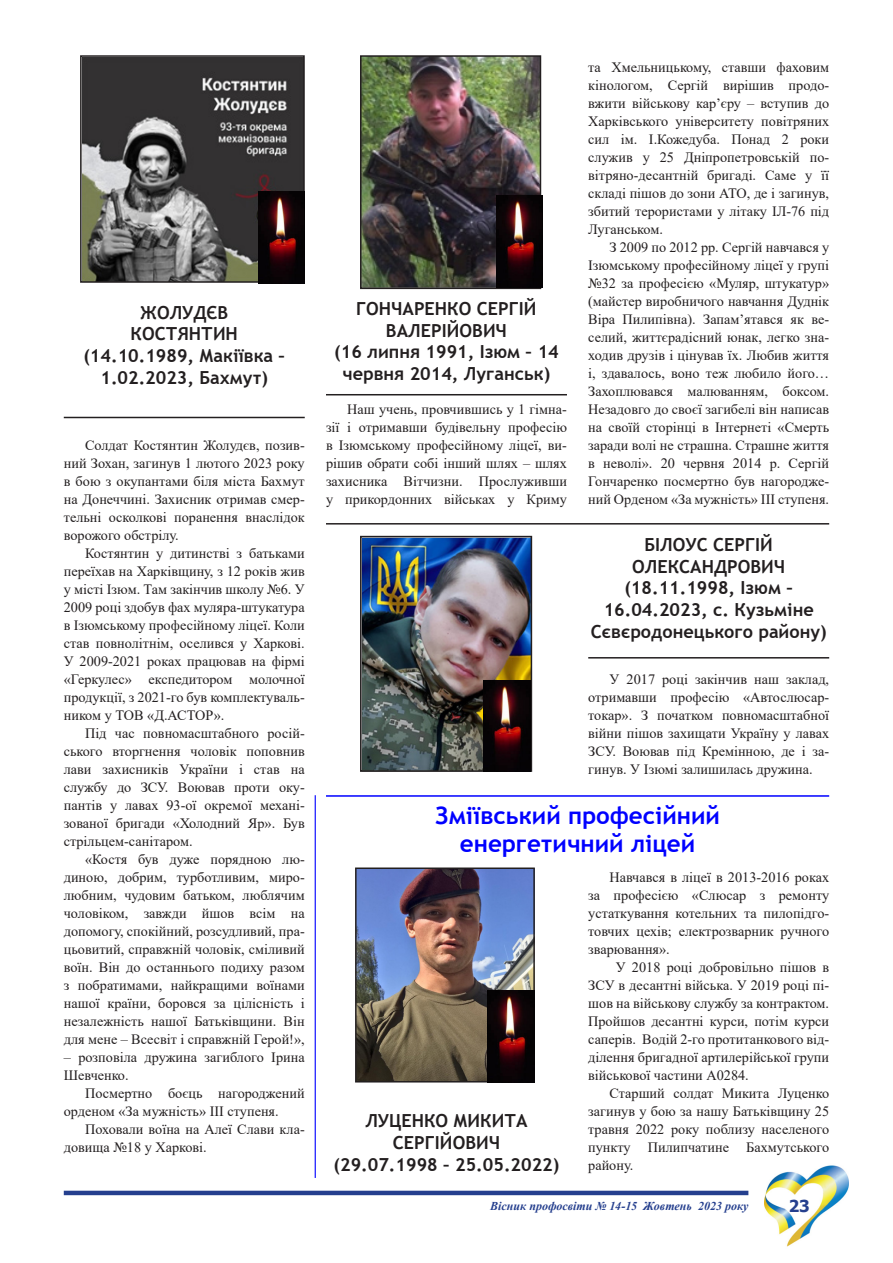
<style>
.page{position:relative;width:893px;height:1263px;background:#fff}
.page>*{position:absolute;margin:0;border:0;box-sizing:border-box;transform-origin:0 0}
.Заголовок_3{font:700 24px/28.8px "Trebuchet MS";color:#00f;text-align:center}
.Заголовок_3-2{font:700 18px/21.6px "Trebuchet MS";color:#231f20;text-align:center}
.t1{font:700 16.5px "Tahoma";color:#253f8e}
.Основной_текст{font:14.25px/18px "Times New Roman";color:#231f20;text-align:justify}
.t2{font:italic 700 12px "Times New Roman";color:#253f8e}
</style>
<div class="page">
<img style="left:764px;top:1165px;width:85px;height:82px">
<hr style="left:64px;top:1191px;width:684px;height:4px;background:#253f8e">
<img style="left:83px;top:58px;width:219px;height:222px">
<div style="left:80px;top:55px;width:225px;height:228px;border:2px solid #231f20"></div>
<img style="left:363px;top:58px;width:175px;height:228px">
<div style="left:360px;top:55px;width:181px;height:234px;border:2px solid #231f20"></div>
<img style="left:496px;top:196px;width:47px;height:91px">
<hr style="left:326px;top:394px;width:241px;height:1px;background:#231f20">
<img style="left:363px;top:539px;width:166px;height:230px">
<div style="left:360px;top:536px;width:172px;height:236px;border:2px solid #231f20"></div>
<img style="left:484px;top:680px;width:46px;height:92px">
<hr style="left:588px;top:657px;width:241px;height:1px;background:#231f20">
<img style="left:258px;top:191px;width:47px;height:92px">
<hr style="left:64px;top:417px;width:241px;height:1px;background:#231f20">
<hr style="left:326px;top:523px;width:503px;height:1px;background:#231f20">
<hr style="left:326px;top:795px;width:503px;height:2px;background:#00f">
<hr style="left:315px;top:795px;width:1px;height:383px;background:#00f">
<img style="left:358px;top:870px;width:174px;height:209px">
<div style="left:355px;top:867px;width:180px;height:215px;border:2px solid #231f20"></div>
<img style="left:488px;top:991px;width:46px;height:91px">
<p class="Заголовок_3-2" style="left:140px;top:302px;width:90px">ЖОЛУДЄВ</p>
<p class="Заголовок_3-2" style="left:131px;top:323px;width:109px">КОСТЯНТИН</p>
<p class="Заголовок_3-2" style="left:83px;top:345px;width:203px">(14.10.1989, Макіївка –<br>1.02.2023, Бахмут)</p>
<p class="Основной_текст" style="left:64px;top:436px;width:242px;text-indent:21px">Солдат Костянтин Жолудєв, позив&shy;ний Зохан, загинув 1 лютого 2023 року в бою з окупантами біля міста Бахмут на Донеччині. Захисник отримав смер&shy;тельні осколкові поранення внаслідок ворожого обстрілу.</p>
<p class="Основной_текст" style="left:64px;top:544px;width:242px;text-indent:21px">Костянтин у дитинстві з батьками переїхав на Харківщину, з 12 років жив у місті Ізюм. Там закінчив школу №6. У 2009 році здобув фах муляра-штукатура в Ізюмському професійному ліцеї. Коли став повнолітнім, оселився у Харкові.<br>У 2009-2021 роках працював на фірмі «Геркулес» експедитором молочної продукції, з 2021-го був комплектуваль&shy;ником у ТОВ «Д.АСТОР».</p>
<p class="Основной_текст" style="left:64px;top:724px;width:242px;text-indent:21px">Під час повномасштабного росій&shy;ського вторгнення чоловік поповнив лави захисників України і став на службу до ЗСУ. Воював проти оку&shy;пантів у лавах 93-ої окремої механі&shy;зованої бригади «Холодний Яр». Був стрільцем-санітаром.</p>
<p class="Основной_текст" style="left:64px;top:850px;width:242px;text-indent:21px">«Костя був дуже порядною лю&shy;диною, добрим, турботливим, миро&shy;любним, чудовим батьком, люблячим чоловіком, завжди йшов всім на допомогу, спокійний, розсудливий, пра&shy;цьовитий, справжній чоловік, сміливий воїн. Він до останнього подиху разом з побратимами, найкращими воїнами нашої країни, боровся за цілісність і незалежність нашої Батьківщини. Він для мене – Всесвіт і справжній Герой!»,</p>
<p class="Основной_текст" style="left:64px;top:1048px;width:242px">– розповіла дружина загиблого Ірина<br>Шевченко.</p>
<p class="Основной_текст" style="left:64px;top:1084px;width:242px;text-indent:21px">Посмертно боєць нагороджений орденом «За мужність» ІІІ ступеня.</p>
<p class="Основной_текст" style="left:64px;top:1120px;width:242px;text-indent:21px">Поховали воїна на Алеї Слави кла&shy;довища №18 у Харкові.</p>
<p class="Заголовок_3-2" style="left:334px;top:298px;width:226px">ГОНЧАРЕНКО СЕРГІЙ<br>ВАЛЕРІЙОВИЧ<br>(16 липня 1991, Ізюм – 14 червня 2014, Луганськ)</p>
<p class="Основной_текст" style="left:326px;top:400px;width:242px;text-indent:21px">Наш учень, провчившись у 1 гімна&shy;зії і отримавши будівельну професію в Ізюмському професійному ліцеї, ви&shy;рішив обрати собі інший шлях – шлях захисника Вітчизни. Прослуживши у прикордонних військах у Криму</p>
<p class="Основной_текст" style="left:588px;top:58px;width:242px">та Хмельницькому, ставши фаховим кінологом, Сергій вирішив продо&shy;вжити військову кар’єру – вступив до Харківського університету повітряних сил ім. І.Кожедуба. Понад 2 роки служив у 25 Дніпропетровській по&shy;вітряно-десантній бригаді. Саме у її складі пішов до зони АТО, де і загинув, збитий терористами у літаку ІЛ-76 під Луганськом.</p>
<p class="Основной_текст" style="left:588px;top:238px;width:242px;text-indent:21px">З 2009 по 2012 рр. Сергій навчався у Ізюмському професійному ліцеї у групі №32 за професією «Муляр, штукатур» (майстер виробничого навчання Дуднік Віра Пилипівна). Запам’ятався як ве&shy;селий, життєрадісний юнак, легко зна&shy;ходив друзів і цінував їх. Любив життя і, здавалось, воно теж любило його… Захоплювався малюванням, боксом.<br>Незадовго до своєї загибелі він написав на своїй сторінці в Інтернеті «Смерть заради волі не страшна. Страшне життя в неволі». 20 червня 2014 р. Сергій Гончаренко посмертно був нагородже&shy;ний Орденом «За мужність» ІІІ ступеня.</p>
<p class="Заголовок_3-2" style="left:591px;top:534px;width:237px">БІЛОУС СЕРГІЙ<br>ОЛЕКСАНДРОВИЧ (18.11.1998, Ізюм –<br>16.04.2023, с. Кузьміне<br>Сєвєродонецького району)</p>
<p class="Основной_текст" style="left:588px;top:670px;width:242px;text-indent:21px">У 2017 році закінчив наш заклад, отримавши професію «Автослюсар&shy;токар». З початком повномасштабної війни пішов захищати Україну у лавах ЗСУ. Воював під Кремінною, де і за&shy;гинув. У Ізюмі залишилась дружина.</p>
<p class="Заголовок_3" style="left:435px;top:801px;width:286px">Зміївський професійний енергетичний ліцей</p>
<p class="Заголовок_3-2" style="left:365px;top:1110px;width:164px">ЛУЦЕНКО МИКИТА<br>СЕРГІЙОВИЧ</p>
<p class="Заголовок_3-2" style="left:334px;top:1153px;width:227px">(29.07.1998 – 25.05.2022)</p>
<p class="Основной_текст" style="left:588px;top:868px;width:242px;text-indent:21px">Навчався в ліцеї в 2013-2016 роках за професією «Слюсар з ремонту устаткування котельних та пилопідго&shy;товчих цехів; електрозварник ручного зварювання».</p>
<p class="Основной_текст" style="left:588px;top:958px;width:242px;text-indent:27px">У 2018 році добровільно пішов в ЗСУ в десантні війська. У 2019 році пі&shy;шов на військову службу за контрактом.<br>Пройшов десантні курси, потім курси саперів. Водій 2-го протитанкового від&shy;ділення бригадної артилерійської групи військової частини А0284.</p>
<p class="Основной_текст" style="left:588px;top:1084px;width:242px;text-indent:21px">Старший солдат Микита Луценко загинув у бою за нашу Батьківщину 25 травня 2022 року поблизу населеного пункту Пилипчатине Бахмутського району.</p>
<p class="t2" style="left:490px;top:1198px;width:260px">Вісник профосвіти № 14-15 Жовтень 2023 року</p>
<p class="t1" style="left:789px;top:1195px;width:23px">23</p>
</div>
